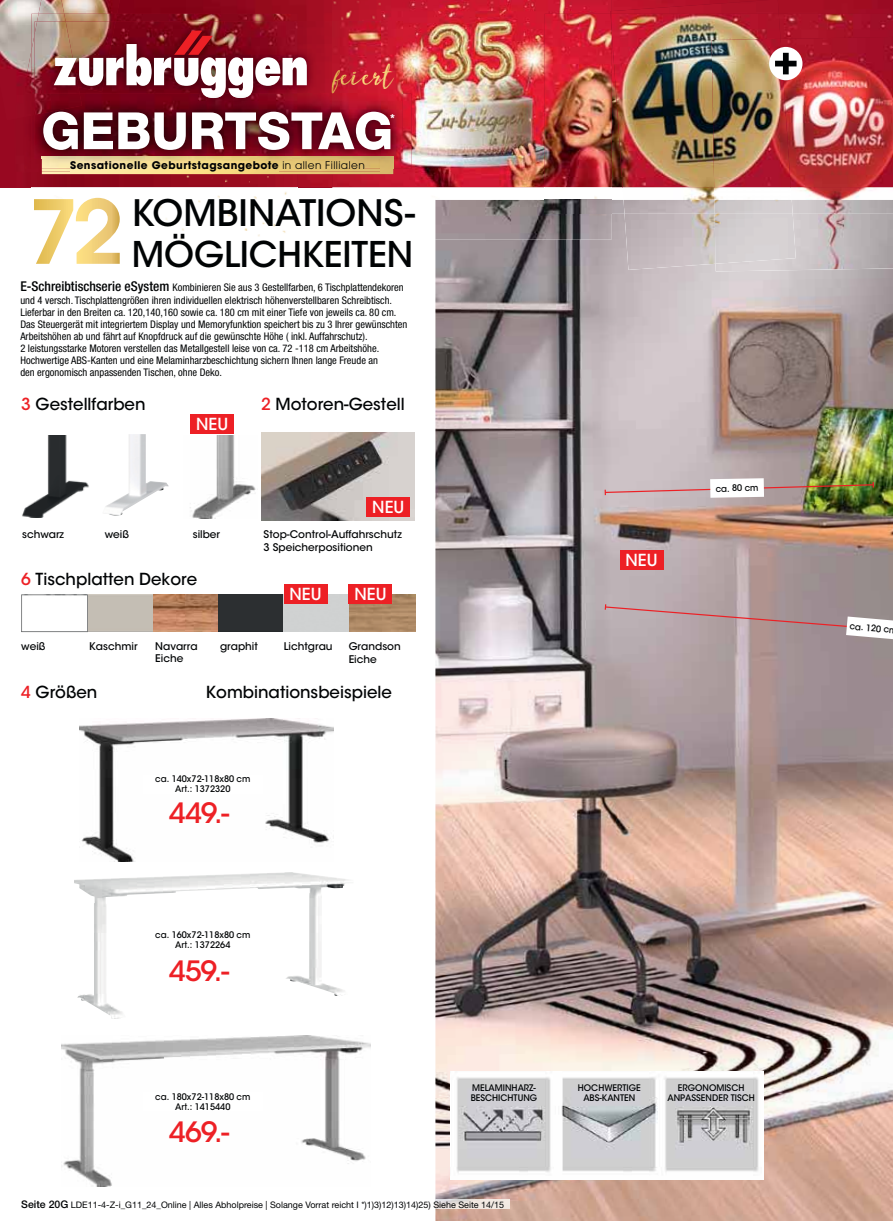
<style>
.page{position:relative;width:893px;height:1221px;background:#fff}
.page>*{position:absolute;margin:0;border:0;box-sizing:border-box;transform-origin:0 0}
.t1{font:800 51.45px "Helvetica Neue LT Pro";color:#fff}
.t2{font:500 36.15px "ITC Avant Garde Std";color:#000304}
.t3{font:500 35.25px "ITC Avant Garde Std";letter-spacing:-.005em;color:#000304}
.t4{font:34.8px "Esteh";color:#deb749;scale:.96 1}
.t5{font:500 27.9px "ITC Avant Garde Std";letter-spacing:-.035em;color:#ed2025}
.t6{font:500 16.5px "ITC Avant Garde Std";color:#000304}
.t7{font:500 16.5px "ITC Avant Garde Std";color:#fff}
.t8{font:800 11.1px "Helvetica Neue LT Pro";color:#fff}
.t9{font:condensed 10.5px/12px "Helvetica Neue LT Pro";color:#000304}
.t10{font:500 10.5px/13.2px "ITC Avant Garde Std";color:#000304}
.t11{font:700 10.5px "ITC Avant Garde Std";letter-spacing:.04em;color:#000104}
.t12{font:500 9px/9.8px "ITC Avant Garde Std";color:#000304;text-align:center;scale:.96 1}
.t13{font:9px "Helvetica Neue LT Pro";color:#000304}
.s1{color:#e3be56}
.s2{color:#ebc865}
.s3{color:#f5d573}
.s4{color:#f7d77e}
.s5{color:#fbdc80}
.s6{font-weight:400}
.s7{font-weight:500;font-size:13.5px}
.s8{color:#ed2025}
.s9{font-weight:500;font-size:10.5px}
</style>
<div class="page">
<img style="left:435px;top:214px;width:458px;height:1006px">
<img style="left:435px;top:1199px;width:74px;height:9px">
<img style="left:780px;top:14px;width:113px;height:23px">
<img style="left:31px;top:172px;width:266px;height:67px">
<img style="left:332px;top:187px;width:213px;height:13px">
<img style="left:435px;top:200px;width:177px;height:39px">
<img style="left:332px;top:0;width:448px;height:187px">
<img style="left:545px;top:14px;width:67px;height:200px">
<img style="left:42px;top:169px;width:351px;height:5px">
<img style="left:380px;top:22px;width:23px;height:134px">
<img style="left:0;top:0;width:332px;height:172px">
<img style="left:332px;top:0;width:48px;height:22px">
<img style="left:64px;top:0;width:56px;height:14px">
<img style="left:66px;top:14px;width:51px;height:8px">
<img style="left:0;top:0;width:31px;height:120px">
<img style="left:31px;top:79px;width:3px;height:15px">
<img style="left:26px;top:0;width:38px;height:78px">
<img style="left:31px;top:14px;width:35px;height:65px">
<img style="left:42px;top:156px;width:338px;height:16px">
<img style="left:70px;top:161px;width:208px;height:11px">
<img style="left:279px;top:162px;width:85px;height:8px">
<svg style="left:349px;top:169px;width:15px;height:1px"></svg>
<img style="left:116px;top:22px;width:264px;height:72px">
<img style="left:80px;top:22px;width:36px;height:9px">
<img style="left:34px;top:22px;width:46px;height:72px">
<img style="left:34px;top:22px;width:44px;height:65px">
<svg style="left:54px;top:31px;width:253px;height:63px"></svg>
<img style="left:393px;top:94px;width:18px;height:75px">
<svg style="left:380px;top:156px;width:13px;height:13px"></svg>
<img style="left:25px;top:115px;width:17px;height:54px">
<img style="left:25px;top:94px;width:6px;height:23px">
<img style="left:31px;top:94px;width:3px;height:21px">
<img style="left:297px;top:94px;width:83px;height:62px">
<img style="left:34px;top:94px;width:263px;height:65px">
<img style="left:230px;top:94px;width:21px;height:4px">
<img style="left:203px;top:94px;width:21px;height:4px">
<img style="left:624px;top:214px;width:269px;height:57px">
<img style="left:793px;top:187px;width:100px;height:13px">
<img style="left:793px;top:200px;width:100px;height:14px">
<img style="left:780px;top:37px;width:113px;height:150px">
<img style="left:623px;top:187px;width:170px;height:27px">
<svg style="left:610px;top:11px;width:2px;height:20px"></svg>
<img style="left:715px;top:214px;width:81px;height:50px">
<img style="left:712px;top:39px;width:79px;height:148px">
<div style="left:769px;top:47px;width:33px;height:33px;background:#fff;border-radius:50%"></div>
<svg style="left:775px;top:53px;width:22px;height:21px"></svg>
<svg style="left:34px;top:198px;width:86px;height:66px"></svg>
<img style="left:605px;top:478px;width:269px;height:19px">
<svg style="left:605px;top:604px;width:288px;height:44px;background:#b3a0a3"></svg>
<img style="left:61px;top:1035px;width:309px;height:151px">
<img style="left:80px;top:719px;width:253px;height:142px">
<div style="left:143px;top:774px;width:120px;height:19px;background:#fff"></div>
<img style="left:74px;top:872px;width:274px;height:146px">
<div style="left:143px;top:930px;width:120px;height:18px;background:#fff"></div>
<div style="left:143px;top:1091px;width:120px;height:19px;background:#fff"></div>
<img style="left:451px;top:1071px;width:312px;height:108px">
<img style="left:88px;top:594px;width:327px;height:37px">
<svg style="left:21px;top:594px;width:67px;height:38px"></svg>
<div style="left:349px;top:584px;width:43px;height:19px;background:#ed2025"></div>
<div style="left:284px;top:584px;width:43px;height:19px;background:#ed2025"></div>
<div style="left:620px;top:550px;width:43px;height:19px;background:#ed2025"></div>
<img style="left:105px;top:434px;width:64px;height:81px">
<img style="left:190px;top:436px;width:66px;height:83px">
<img style="left:22px;top:435px;width:67px;height:82px">
<div style="left:190px;top:414px;width:44px;height:19px;background:#ed2025"></div>
<img style="left:261px;top:432px;width:153px;height:89px">
<div style="left:367px;top:497px;width:43px;height:19px;background:#ed2025"></div>
<h3 class="t4" style="left:334px;top:55px;width:64px">f<span class="s1">e</span><span class="s2">i</span><span class="s3">e</span><span class="s4">r</span><span class="s5">t</span></h3>
<h1 class="t1" style="left:41px;top:101px;width:353px">GEBURTSTAG</h1>
<p class="t8" style="left:390px;top:111px;width:6px">*</p>
<p class="t11" style="left:70px;top:160px;width:296px">Sensationelle Geburtstagsangebote <span class="s6">in allen Fillialen</span></p>
<h2 class="t2" style="left:132px;top:196px;width:285px">KOMBINATIONS-</h2>
<h3 class="t3" style="left:132px;top:237px;width:283px">MÖGLICHKEITEN</h3>
<p class="t9" style="left:20px;top:283px;width:388px"><span class="s7">E-Schreibtischserie eSystem</span> Kombinieren Sie aus 3 Gestellfarben, 6 Tischplattendekoren und 4 versch. Tischplattengrößen ihren individuellen elektrisch höhenverstellbaren Schreibtisch.<br>Lieferbar in den Breiten ca. 120,140,160 sowie ca. 180 cm mit einer Tiefe von jeweils ca. 80 cm.<br>Das Steuergerät mit integriertem Display und Memoryfunktion speichert bis zu 3 Ihrer gewünschten Arbeitshöhen ab und fährt auf Knopfdruck auf die gewünschte Höhe ( inkl. Auffahrschutz).<br>2 leistungsstarke Motoren verstellen das Metallgestell leise von ca. 72 -118 cm Arbeitshöhe.<br>Hochwertige ABS-Kanten und eine Melaminharzbeschichtung sichern Ihnen lange Freude an<br>den ergonomisch anpassenden Tischen, ohne Deko.</p>
<h3 class="t6" style="left:21px;top:396px;width:126px"><span class="s8">3</span> Gestellfarben</h3>
<h3 class="t6" style="left:261px;top:396px;width:145px"><span class="s8">2</span> Motoren-Gestell</h3>
<h3 class="t7" style="left:196px;top:416px;width:34px">NEU</h3>
<p class="t10" style="left:22px;top:528px;width:44px">schwarz</p>
<p class="t10" style="left:105px;top:528px;width:26px">weiß</p>
<p class="t10" style="left:193px;top:528px;width:29px">silber</p>
<h3 class="t6" style="left:21px;top:571px;width:177px"><span class="s8">6</span> Tischplatten Dekore</h3>
<h3 class="t7" style="left:372px;top:499px;width:34px">NEU</h3>
<p class="t10" style="left:264px;top:528px;width:140px">Stop-Control-Auffahrschutz<br>3 Speicherpositionen</p>
<h3 class="t7" style="left:290px;top:586px;width:34px">NEU</h3>
<h3 class="t7" style="left:354px;top:586px;width:34px">NEU</h3>
<p class="t10" style="left:21px;top:640px;width:26px">weiß</p>
<p class="t10" style="left:89px;top:640px;width:50px">Kaschmir</p>
<p class="t10" style="left:155px;top:640px;width:44px;line-height:12px">Navarra<br>Eiche</p>
<p class="t10" style="left:220px;top:640px;width:39px">graphit</p>
<p class="t10" style="left:284px;top:640px;width:50px">Lichtgrau</p>
<p class="t10" style="left:349px;top:640px;width:54px">Grandson<br>Eiche</p>
<h3 class="t6" style="left:21px;top:684px;width:78px"><span class="s8">4</span> Größen</h3>
<h3 class="t6" style="left:206px;top:684px;width:188px">Kombinationsbeispiele</h3>
<p class="t12" style="left:155px;top:774px;width:101px">ca. 140x72-118x80 cm<br>Art.: 1372320</p>
<h3 class="t5" style="left:169px;top:800px;width:62px">449.-</h3>
<p class="t12" style="left:155px;top:930px;width:101px">ca. 160x72-118x80 cm<br>Art.: 1372264</p>
<h3 class="t5" style="left:169px;top:957px;width:62px">459.-</h3>
<p class="t12" style="left:155px;top:1092px;width:101px">ca. 180x72-118x80 cm<br>Art.: 1415440</p>
<h3 class="t5" style="left:169px;top:1119px;width:62px">469.-</h3>
<h3 class="t7" style="left:625px;top:552px;width:34px">NEU</h3>
<p class="t12" style="left:716px;top:484px;width:46px;rotate:-1deg">ca. 80 cm</p>
<p class="t12" style="left:471px;top:1083px;width:71px;text-align:left">MELAMINHARZ-<br>BESCHICHTUNG</p>
<p class="t12" style="left:578px;top:1083px;width:67px">HOCHWERTIGE<br>ABS-KANTEN</p>
<p class="t12" style="left:667px;top:1083px;width:92px">ERGONOMISCH<br>ANPASSENDER TISCH</p>
<p class="t13" style="left:21px;top:1198px;width:484px"><span class="s9">Seite 20G</span> LDE11-4-Z-i_G11_24_Online | Alles Abholpreise | Solange Vorrat reicht I *)1)3)12)13)14)25) Siehe Seite 14/15</p>
<p class="t12" style="left:850px;top:621px;width:43px;rotate:5deg">ca. 120 c</p>
</div>
